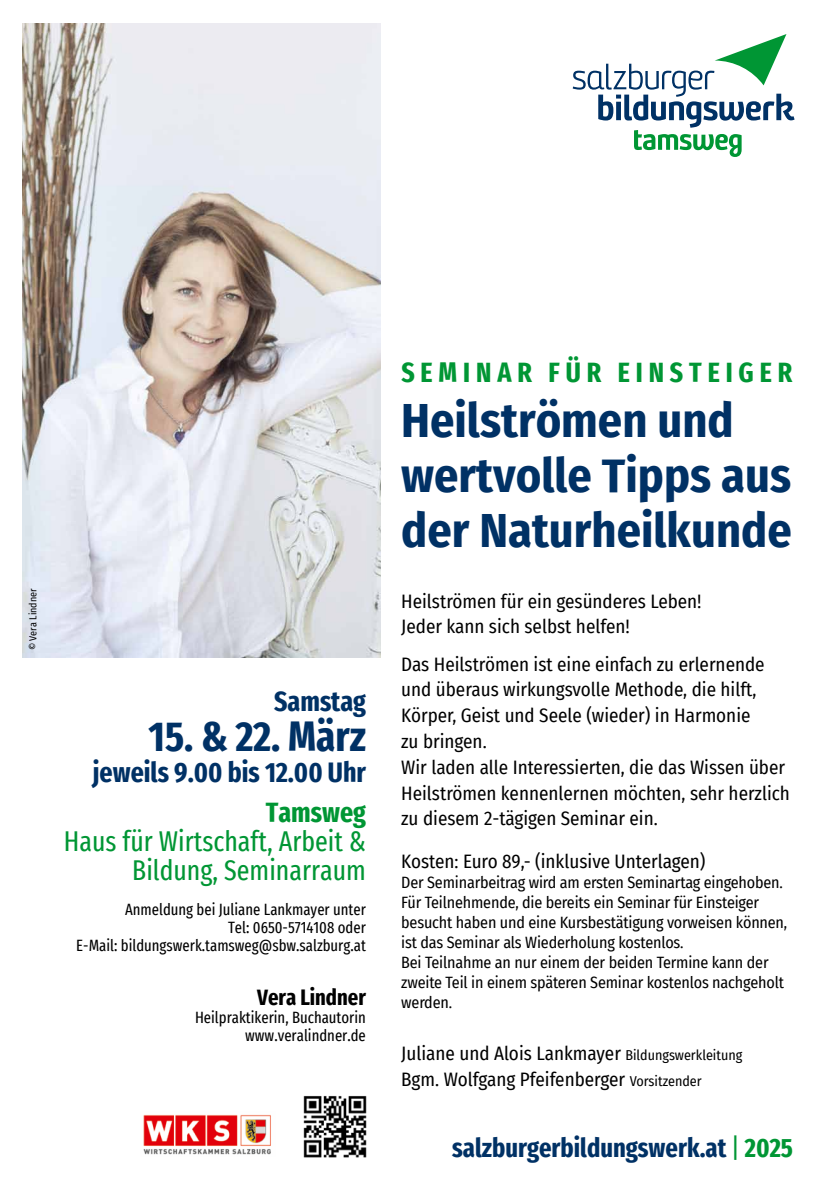
<style>
.page{position:relative;width:840px;height:1191px;background:#fff}
.page>*{position:absolute;margin:0;border:0;box-sizing:border-box;transform-origin:0 0}
.t1{font:700 48px/55px "Fira Sans Condensed";color:#003165}
.t2{font:700 extra-condensed 42px "Fira Sans";color:#003165}
.t3{font:extra-condensed 28px/29px "Fira Sans";color:#009634;text-align:right}
.t4{font:700 extra-condensed 28px "Fira Sans";color:#003165}
.t5{font:700 extra-condensed 28px "Fira Sans";letter-spacing:.21em;color:#009634}
.t6{font:700 extra-condensed 28px "Fira Sans";color:#009634}
.t7{font:700 extra-condensed 26.6px "Fira Sans";color:#003165}
.t8{font:700 extra-condensed 22.4px "Fira Sans";color:#000}
.t9{font:19px/25.8px "Fira Sans Condensed";color:#000}
.t10{font:16px/20px "Fira Sans Condensed";letter-spacing:-.01em;color:#000}
.t11{font:extra-condensed 16px/18px "Fira Sans";color:#000;text-align:right}
.t12{font:10px "Fira Sans Condensed";color:#000}
.s1{font-size:14px}
.s2{font-weight:400;color:#009634}
.s3{color:#009634}
</style>
<div class="page">
<img style="left:22px;top:23px;width:358px;height:634px">
<svg style="left:572px;top:34px;width:222px;height:123px"></svg>
<img style="left:303px;top:1095px;width:64px;height:63px">
<img style="left:143px;top:1114px;width:128px;height:41px">
<p class="t12" style="left:25px;top:650px;width:63px;rotate:-90deg">© Vera Lindner</p>
<h3 class="t4" style="left:274px;top:678px;width:93px">Samstag</h3>
<h2 class="t2" style="left:148px;top:701px;width:219px">15. &amp; 22. März</h2>
<h3 class="t4" style="left:93px;top:749px;width:274px">jeweils 9.00 bis 12.00 Uhr</h3>
<h3 class="t6" style="left:266px;top:789px;width:101px">Tamsweg</h3>
<h3 class="t3" style="left:64px;top:826px;width:303px">Haus für Wirtschaft, Arbeit &amp;<br>Bildung, Seminarraum</h3>
<p class="t11" style="left:76px;top:900px;width:291px">Anmeldung bei Juliane Lankmayer unter<br>Tel: 0650-5714108 oder<br>E-Mail: bildungswerk.tamsweg@sbw.salzburg.at</p>
<p class="t8" style="left:257px;top:978px;width:110px">Vera Lindner</p>
<p class="t11" style="left:195px;top:1008px;width:172px">Heilpraktikerin, Buchautorin www.veralindner.de</p>
<h3 class="t5" style="left:401px;top:349px;width:392px">SEMINAR FÜR EINSTEIGER</h3>
<h1 class="t1" style="left:401px;top:390px;width:392px">Heilströmen und wertvolle Tipps aus der Naturheilkunde</h1>
<p class="t9" style="left:401px;top:587px;width:302px">Heilströmen für ein gesünderes Leben!<br>Jeder kann sich selbst helfen!</p>
<p class="t9" style="left:401px;top:650px;width:390px">Das Heilströmen ist eine einfach zu erlernende und überaus wirkungsvolle Methode, die hilft, Körper, Geist und Seele (wieder) in Harmonie<br>zu bringen.<br>Wir laden alle Interessierten, die das Wissen über Heilströmen kennenlernen möchten, sehr herzlich zu diesem 2-tägigen Seminar ein.</p>
<p class="t9" style="left:401px;top:848px;width:305px">Kosten: Euro 89,- (inklusive Unterlagen)</p>
<p class="t10" style="left:401px;top:872px;width:387px">Der Seminarbeitrag wird am ersten Seminartag eingehoben.<br>Für Teilnehmende, die bereits ein Seminar für Einsteiger besucht haben und eine Kursbestätigung vorweisen können, ist das Seminar als Wiederholung kostenlos.<br>Bei Teilnahme an nur einem der beiden Termine kann der zweite Teil in einem späteren Seminar kostenlos nachgeholt werden.</p>
<p class="t9" style="left:401px;top:1039px;width:342px">Juliane und Alois Lankmayer <span class="s1">Bildungswerkleitung<br></span>Bgm. Wolfgang Pfeifenberger <span class="s1">Vorsitzender</span></p>
<h3 class="t7" style="left:452px;top:1125px;width:342px">salzburgerbildungswerk.at <span class="s2">|</span> <span class="s3">2025</span></h3>
</div>
